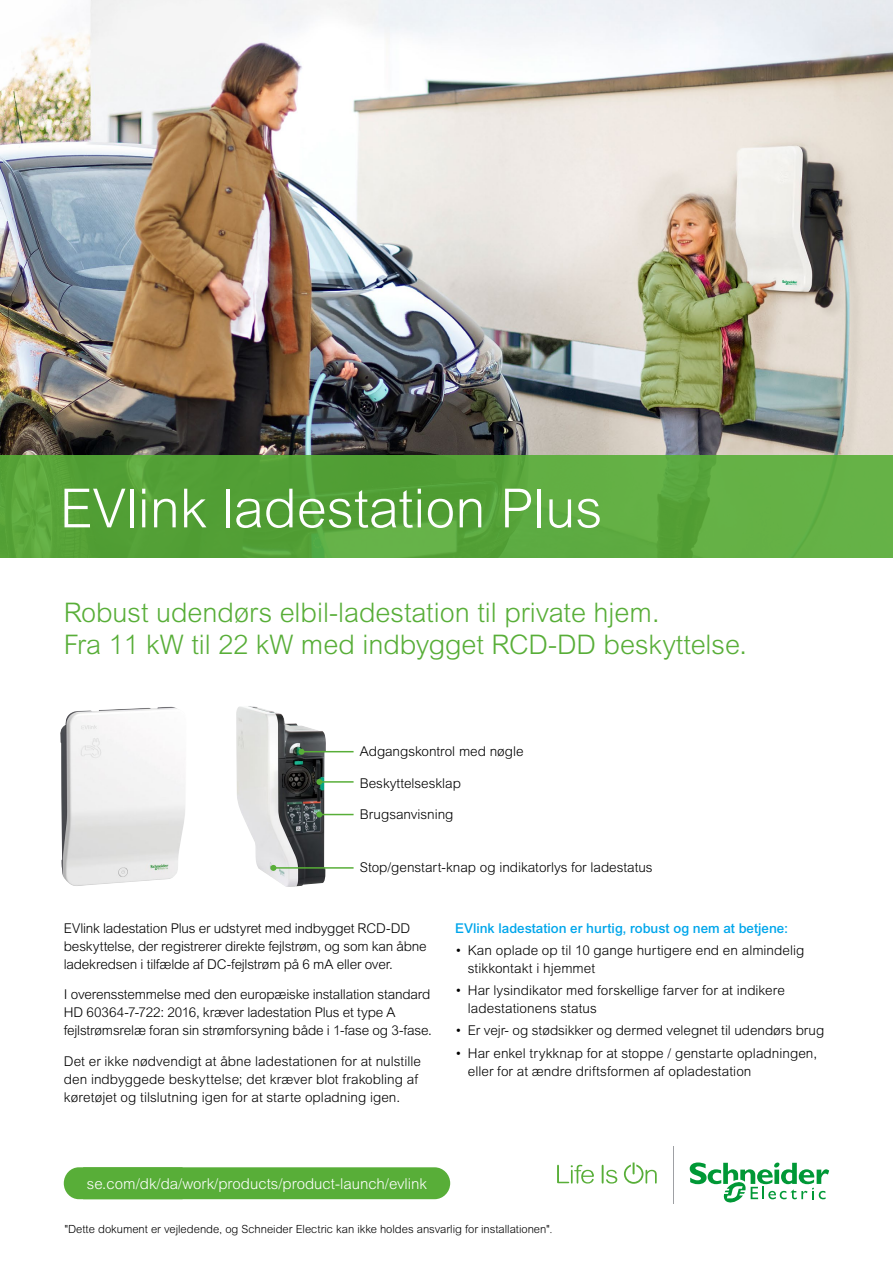
<style>
.page{position:relative;width:893px;height:1263px;background:#fff}
.page>*{position:absolute;margin:0;border:0;box-sizing:border-box;transform-origin:0 0}
.t1{font:300 54px "Arial MT Pro";color:#fff}
.t2{font:300 27px/32.4px "Arial MT Pro";color:#58ae38}
.t3{font:300 15px "Arial MT Pro";color:#fff}
.t4{font:300 13.5px/18px "Arial MT Pro";color:#000}
.t5{font:500 13.5px "Arial MT Pro";color:#00a6eb}
.t6{font:300 11.25px "Arial Rounded MT Pro";color:#000}
</style>
<div class="page">
<img style="left:0;top:0;width:893px;height:455px">
<div style="left:0;top:455px;width:893px;height:102px;background:linear-gradient(to bottom,#59a63b,#5ba83e)"></div>
<img style="left:60px;top:707px;width:125px;height:179px">
<img style="left:236px;top:706px;width:90px;height:181px">
<hr style="left:301px;top:751px;width:53px;height:1px;background:#58ae38">
<svg style="left:298px;top:749px;width:6px;height:6px"></svg>
<hr style="left:319px;top:781px;width:35px;height:2px;background:#58ae38">
<svg style="left:316px;top:779px;width:6px;height:6px"></svg>
<hr style="left:319px;top:814px;width:35px;height:1px;background:#58ae38">
<svg style="left:316px;top:811px;width:6px;height:6px"></svg>
<hr style="left:273px;top:867px;width:81px;height:2px;background:#58ae38">
<svg style="left:270px;top:865px;width:6px;height:6px"></svg>
<div style="left:64px;top:1167px;width:386px;height:32px;background:#58ae38"></div>
<svg style="left:557px;top:1165px;width:37px;height:18px"></svg>
<svg style="left:602px;top:1165px;width:15px;height:18px"></svg>
<svg style="left:624px;top:1162px;width:33px;height:22px"></svg>
<hr style="left:673px;top:1146px;width:1px;height:57px;background:#9ea0a4">
<svg style="left:690px;top:1162px;width:139px;height:41px"></svg>
<h1 class="t1" style="left:60px;top:475px;width:544px">EVlink ladestation Plus</h1>
<h2 class="t2" style="left:64px;top:597px;width:685px">Robust udendørs elbil-ladestation til private hjem.<br>Fra 11 kW til 22 kW med indbygget RCD-DD beskyttelse.</h2>
<p class="t4" style="left:360px;top:742px;width:165px">Adgangskontrol med nøgle</p>
<p class="t4" style="left:360px;top:774px;width:103px">Beskyttelsesklap</p>
<p class="t4" style="left:360px;top:805px;width:95px">Brugsanvisning</p>
<p class="t4" style="left:360px;top:858px;width:294px">Stop/genstart-knap og indikatorlys for ladestatus</p>
<p class="t4" style="left:64px;top:919px;width:364px">EVlink ladestation Plus er udstyret med indbygget RCD-DD beskyttelse, der registrerer direkte fejlstrøm, og som kan åbne ladekredsen i tilfælde af DC-fejlstrøm på 6 mA eller over.</p>
<p class="t4" style="left:64px;top:986px;width:370px">I overensstemmelse med den europæiske installation standard<br>HD 60364-7-722: 2016, kræver ladestation Plus et type A fejlstrømsrelæ foran sin strømforsyning både i 1-fase og 3-fase.</p>
<p class="t4" style="left:64px;top:1052px;width:359px">Det er ikke nødvendigt at åbne ladestationen for at nulstille den indbyggede beskyttelse; det kræver blot frakobling af køretøjet og tilslutning igen for at starte opladning igen.</p>
<p class="t5" style="left:455px;top:920px;width:335px">EVlink ladestation er hurtig, robust og nem at betjene:</p>
<p class="t4" style="left:468px;top:941px;width:338px;text-indent:-13px">• Kan oplade op til 10 gange hurtigere end en almindelig stikkontakt i hjemmet</p>
<p class="t4" style="left:468px;top:982px;width:319px;text-indent:-13px">• Har lysindikator med forskellige farver for at indikere ladestationens status</p>
<p class="t4" style="left:455px;top:1022px;width:371px">• Er vejr- og stødsikker og dermed velegnet til udendørs brug</p>
<p class="t4" style="left:468px;top:1044px;width:351px;text-indent:-13px">• Har enkel trykknap for at stoppe / genstarte opladningen, eller for at ændre driftsformen af opladestation</p>
<p class="t3" style="left:87px;top:1175px;width:342px">se.com/dk/da/work/products/product-launch/evlink</p>
<p class="t6" style="left:65px;top:1223px;width:489px">"Dette dokument er vejledende, og Schneider Electric kan ikke holdes ansvarlig for installationen".</p>
</div>
